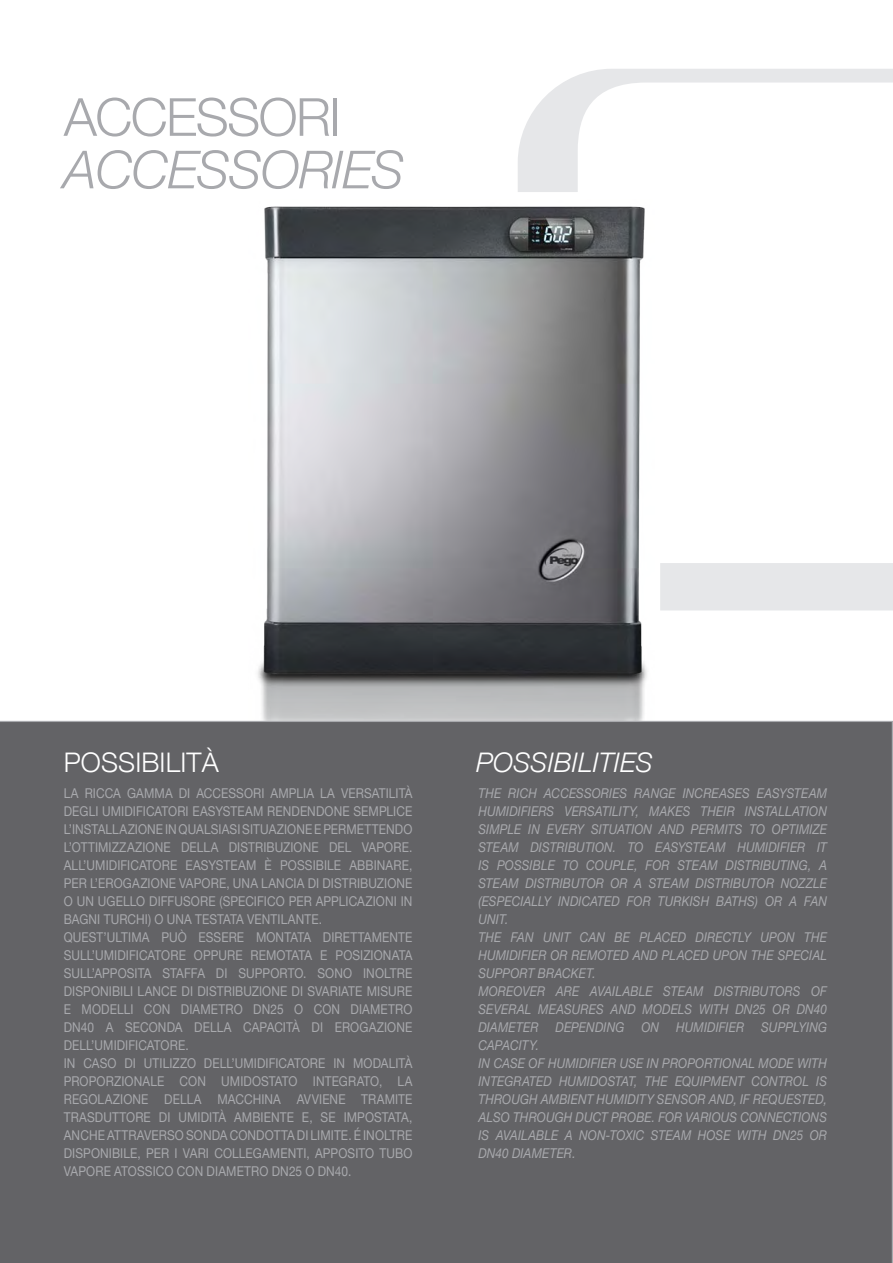
<style>
.page{position:relative;width:893px;height:1263px;background:#fff}
.page>*{position:absolute;margin:0;border:0;box-sizing:border-box;transform-origin:0 0}
.t1{font:italic 300 52.5px "Helvetica Neue";letter-spacing:-.02em;color:#a8a9ad}
.t2{font:300 52.5px "Helvetica Neue";letter-spacing:-.03em;color:#a8a9ad}
.t3{font:italic 300 27px "Helvetica Neue";letter-spacing:.005em;color:#fff}
.t4{font:300 27px "Helvetica Neue";letter-spacing:.005em;color:#fff}
.t5{font:13.5px/18px "Helvetica Neue";letter-spacing:.01em;color:#a8a9ad;scale:.88 1}
.t6{font:italic 13.5px/18px "Helvetica Neue";letter-spacing:.01em;color:#a8a9ad;scale:.88 1}
</style>
<div class="page">
<svg style="left:518px;top:69px;width:375px;height:123px"></svg>
<svg style="left:660px;top:563px;width:233px;height:158px"></svg>
<img style="left:249px;top:206px;width:406px;height:515px">
<div style="left:0;top:721px;width:893px;height:542px;background:#636366"></div>
<h1 class="t2" style="left:64px;top:75px;width:279px">ACCESSORI</h1>
<h1 class="t1" style="left:64px;top:128px;width:342px">ACCESSORIES</h1>
<h2 class="t4" style="left:64px;top:741px;width:156px">POSSIBILITÀ</h2>
<p class="t5" style="left:64px;top:785px;width:398px">LA RICCA GAMMA DI ACCESSORI AMPLIA LA VERSATILITÀ DEGLI UMIDIFICATORI EASYSTEAM RENDENDONE SEMPLICE L’INSTALLAZIONE IN QUALSIASI SITUAZIONE E PERMETTENDO L’OTTIMIZZAZIONE DELLA DISTRIBUZIONE DEL VAPORE.<br>ALL’UMIDIFICATORE EASYSTEAM È POSSIBILE ABBINARE, PER L’EROGAZIONE VAPORE, UNA LANCIA DI DISTRIBUZIONE O UN UGELLO DIFFUSORE (SPECIFICO PER APPLICAZIONI IN BAGNI TURCHI) O UNA TESTATA VENTILANTE.<br>QUEST’ULTIMA PUÒ ESSERE MONTATA DIRETTAMENTE SULL’UMIDIFICATORE OPPURE REMOTATA E POSIZIONATA SULL’APPOSITA STAFFA DI SUPPORTO. SONO INOLTRE DISPONIBILI LANCE DI DISTRIBUZIONE DI SVARIATE MISURE E MODELLI CON DIAMETRO DN25 O CON DIAMETRO DN40 A SECONDA DELLA CAPACITÀ DI EROGAZIONE DELL’UMIDIFICATORE.<br>IN CASO DI UTILIZZO DELL’UMIDIFICATORE IN MODALITÀ PROPORZIONALE CON UMIDOSTATO INTEGRATO, LA REGOLAZIONE DELLA MACCHINA AVVIENE TRAMITE TRASDUTTORE DI UMIDITÀ AMBIENTE E, SE IMPOSTATA, ANCHE ATTRAVERSO SONDA CONDOTTA DI LIMITE. É INOLTRE DISPONIBILE, PER I VARI COLLEGAMENTI, APPOSITO TUBO VAPORE ATOSSICO CON DIAMETRO DN25 O DN40.</p>
<h2 class="t3" style="left:476px;top:741px;width:178px">POSSIBILITIES</h2>
<p class="t6" style="left:478px;top:785px;width:398px">THE RICH ACCESSORIES RANGE INCREASES EASYSTEAM HUMIDIFIERS VERSATILITY, MAKES THEIR INSTALLATION SIMPLE IN EVERY SITUATION AND PERMITS TO OPTIMIZE STEAM DISTRIBUTION. TO EASYSTEAM HUMIDIFIER IT IS POSSIBLE TO COUPLE, FOR STEAM DISTRIBUTING, A STEAM DISTRIBUTOR OR A STEAM DISTRIBUTOR NOZZLE (ESPECIALLY INDICATED FOR TURKISH BATHS) OR A FAN UNIT.<br>THE FAN UNIT CAN BE PLACED DIRECTLY UPON THE HUMIDIFIER OR REMOTED AND PLACED UPON THE SPECIAL SUPPORT BRACKET.<br>MOREOVER ARE AVAILABLE STEAM DISTRIBUTORS OF SEVERAL MEASURES AND MODELS WITH DN25 OR DN40<br>DIAMETER</p>
<p class="t6" style="left:555px;top:1019px;width:80px">DEPENDING</p>
<p class="t6" style="left:641px;top:1019px;width:22px">ON</p>
<p class="t6" style="left:676px;top:1019px;width:79px">HUMIDIFIER</p>
<p class="t6" style="left:761px;top:1019px;width:76px">SUPPLYING</p>
<p class="t6" style="left:478px;top:1037px;width:398px">CAPACITY.<br>IN CASE OF HUMIDIFIER USE IN PROPORTIONAL MODE WITH INTEGRATED HUMIDOSTAT, THE EQUIPMENT CONTROL IS THROUGH AMBIENT HUMIDITY SENSOR AND, IF REQUESTED, ALSO THROUGH DUCT PROBE. FOR VARIOUS CONNECTIONS IS AVAILABLE A NON-TOXIC STEAM HOSE WITH DN25 OR DN40 DIAMETER.</p>
</div>
